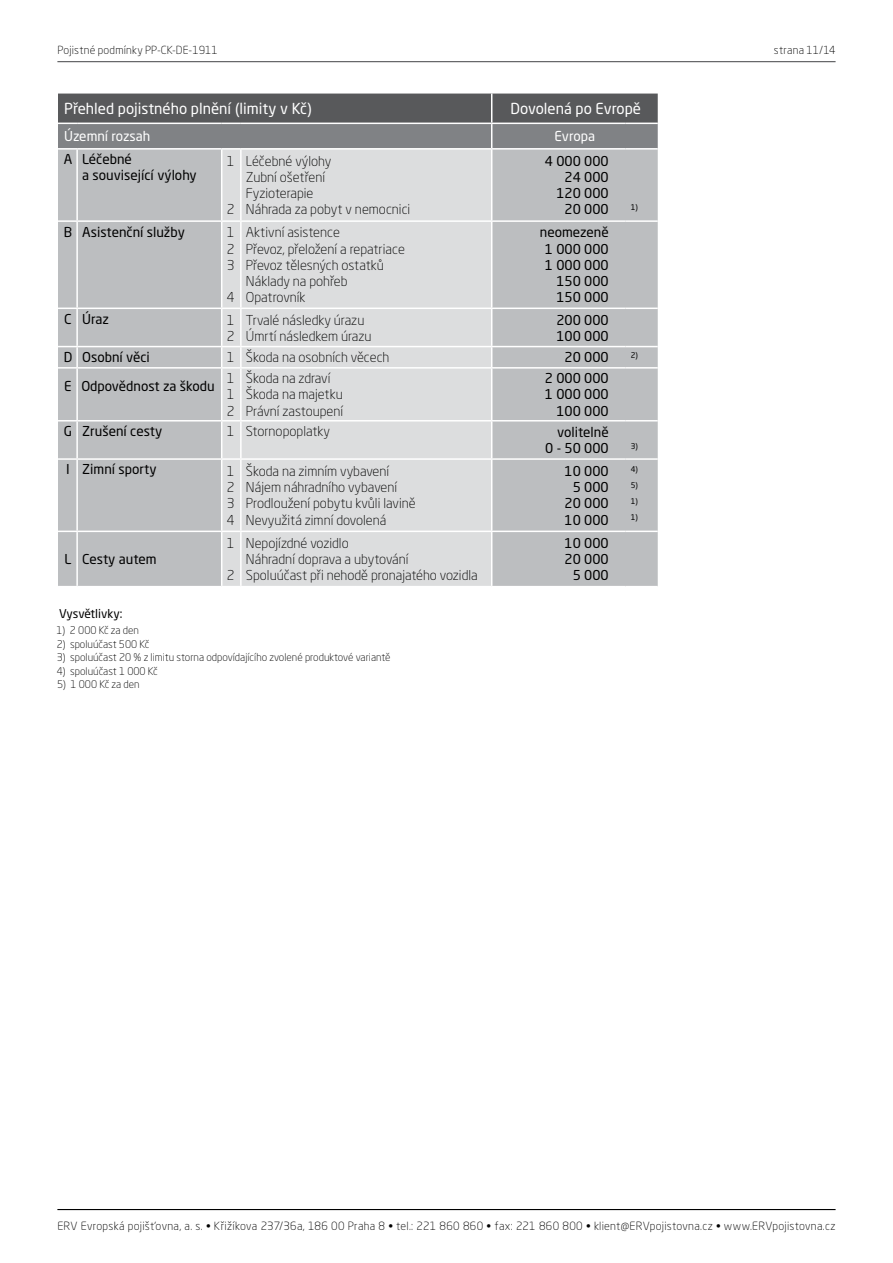
<style>
.page{position:relative;width:893px;height:1263px;background:#fff}
.page>*{position:absolute;margin:0;border:0;box-sizing:border-box;transform-origin:0 0}
.t1{font:15px "Neo Sans Pro";color:#fff}
.t2{font:300 13.5px/16.2px "Neo Sans Pro";color:#000}
.t3{font:13.5px/16.2px "Neo Sans Pro";color:#000;text-align:right}
.t4{font:13.5px "Neo Sans Pro";color:#fff}
.t5{font:12px "Neo Sans Pro";color:#000}
.t6{font:300 11.25px "Neo Sans Pro";letter-spacing:.025em;color:#000}
.t7{font:300 10.95px "Neo Sans Pro";letter-spacing:.02em;color:#000}
.t8{font:300 10.5px "Neo Sans Pro";color:#000}
.t9{font:7.8px/16.2px "Neo Sans Pro";color:#000;text-align:justify}
</style>
<div class="page">
<hr style="left:57px;top:1209px;width:779px;height:1px;background:#000">
<hr style="left:57px;top:61px;width:779px;height:1px;background:#58595b">
<div style="left:58px;top:150px;width:600px;height:436px;background:#bcbec0"></div>
<div style="left:222px;top:150px;width:269px;height:436px;background:#dcddde"></div>
<svg style="left:58px;top:220px;width:19px;height:2px"></svg>
<hr style="left:77px;top:220px;width:145px;height:2px;background:#fff">
<svg style="left:58px;top:308px;width:19px;height:1px"></svg>
<hr style="left:77px;top:308px;width:145px;height:1px;background:#fff">
<svg style="left:58px;top:346px;width:19px;height:1px"></svg>
<hr style="left:77px;top:346px;width:145px;height:1px;background:#fff">
<svg style="left:222px;top:220px;width:19px;height:2px"></svg>
<hr style="left:241px;top:220px;width:251px;height:2px;background:#fff">
<svg style="left:222px;top:308px;width:19px;height:1px"></svg>
<hr style="left:241px;top:308px;width:251px;height:1px;background:#fff">
<hr style="left:241px;top:346px;width:251px;height:1px;background:#fff">
<svg style="left:58px;top:367px;width:19px;height:2px"></svg>
<hr style="left:77px;top:367px;width:145px;height:2px;background:#fff">
<hr style="left:241px;top:367px;width:251px;height:2px;background:#fff">
<hr style="left:221px;top:150px;width:1px;height:70px;background:#fff">
<hr style="left:240px;top:150px;width:2px;height:70px;background:#fff">
<hr style="left:221px;top:222px;width:1px;height:86px;background:#fff">
<hr style="left:240px;top:222px;width:2px;height:86px;background:#fff">
<hr style="left:221px;top:309px;width:1px;height:37px;background:#fff">
<hr style="left:240px;top:309px;width:2px;height:37px;background:#fff">
<svg style="left:221px;top:346px;width:20px;height:23px"></svg>
<hr style="left:240px;top:347px;width:2px;height:20px;background:#fff">
<hr style="left:221px;top:369px;width:1px;height:51px;background:#fff">
<hr style="left:240px;top:369px;width:2px;height:51px;background:#fff">
<hr style="left:221px;top:421px;width:1px;height:37px;background:#fff">
<hr style="left:240px;top:421px;width:2px;height:37px;background:#fff">
<hr style="left:221px;top:460px;width:1px;height:71px;background:#fff">
<hr style="left:240px;top:460px;width:2px;height:71px;background:#fff">
<hr style="left:221px;top:532px;width:1px;height:54px;background:#fff">
<hr style="left:240px;top:532px;width:2px;height:54px;background:#fff">
<hr style="left:76px;top:150px;width:2px;height:70px;background:#fff">
<hr style="left:76px;top:222px;width:2px;height:86px;background:#fff">
<hr style="left:76px;top:309px;width:2px;height:37px;background:#fff">
<hr style="left:76px;top:347px;width:2px;height:20px;background:#fff">
<hr style="left:76px;top:369px;width:2px;height:51px;background:#fff">
<hr style="left:76px;top:421px;width:2px;height:37px;background:#fff">
<hr style="left:76px;top:460px;width:2px;height:71px;background:#fff">
<hr style="left:76px;top:532px;width:2px;height:54px;background:#fff">
<hr style="left:492px;top:220px;width:134px;height:2px;background:#fff">
<hr style="left:626px;top:220px;width:32px;height:2px;background:#fff">
<hr style="left:492px;top:308px;width:134px;height:1px;background:#fff">
<hr style="left:626px;top:308px;width:32px;height:1px;background:#fff">
<hr style="left:492px;top:346px;width:134px;height:1px;background:#fff">
<hr style="left:626px;top:346px;width:32px;height:1px;background:#fff">
<hr style="left:492px;top:367px;width:134px;height:2px;background:#fff">
<hr style="left:626px;top:367px;width:32px;height:2px;background:#fff">
<svg style="left:222px;top:420px;width:19px;height:1px"></svg>
<hr style="left:241px;top:420px;width:251px;height:1px;background:#fff">
<hr style="left:492px;top:420px;width:134px;height:1px;background:#fff">
<hr style="left:626px;top:420px;width:32px;height:1px;background:#fff">
<svg style="left:222px;top:458px;width:19px;height:2px"></svg>
<hr style="left:241px;top:458px;width:251px;height:2px;background:#fff">
<svg style="left:222px;top:531px;width:19px;height:1px"></svg>
<hr style="left:241px;top:531px;width:251px;height:1px;background:#fff">
<svg style="left:58px;top:420px;width:19px;height:1px"></svg>
<hr style="left:77px;top:420px;width:145px;height:1px;background:#fff">
<svg style="left:58px;top:458px;width:19px;height:2px"></svg>
<hr style="left:77px;top:458px;width:145px;height:2px;background:#fff">
<svg style="left:58px;top:531px;width:19px;height:1px"></svg>
<hr style="left:77px;top:531px;width:145px;height:1px;background:#fff">
<hr style="left:492px;top:531px;width:134px;height:1px;background:#fff">
<hr style="left:626px;top:531px;width:32px;height:1px;background:#fff">
<hr style="left:491px;top:150px;width:1px;height:70px;background:#fff">
<hr style="left:491px;top:222px;width:1px;height:86px;background:#fff">
<hr style="left:491px;top:309px;width:1px;height:37px;background:#fff">
<svg style="left:491px;top:347px;width:1px;height:20px"></svg>
<hr style="left:491px;top:369px;width:1px;height:51px;background:#fff">
<hr style="left:491px;top:421px;width:1px;height:37px;background:#fff">
<hr style="left:491px;top:460px;width:1px;height:71px;background:#fff">
<hr style="left:491px;top:532px;width:1px;height:54px;background:#fff">
<svg style="left:58px;top:94px;width:600px;height:56px;background:#717274"></svg>
<hr style="left:492px;top:123px;width:134px;height:1px;background:#fff">
<hr style="left:626px;top:123px;width:32px;height:1px;background:#fff">
<hr style="left:492px;top:148px;width:134px;height:2px;background:#fff">
<hr style="left:626px;top:148px;width:32px;height:2px;background:#fff">
<hr style="left:492px;top:458px;width:134px;height:2px;background:#fff">
<hr style="left:626px;top:458px;width:32px;height:2px;background:#fff">
<p class="t7" style="left:57px;top:44px;width:162px">Pojistné podmínky PP-CK-DE-1911</p>
<p class="t7" style="left:774px;top:44px;width:63px">strana 11/14</p>
<p class="t1" style="left:64px;top:99px;width:249px">Přehled pojistného plnění (limity v Kč)</p>
<p class="t1" style="left:511px;top:99px;width:132px">Dovolená po Evropě</p>
<p class="t4" style="left:64px;top:128px;width:88px">Územní rozsah</p>
<p class="t4" style="left:554px;top:128px;width:42px">Evropa</p>
<p class="t3" style="left:82px;top:151px;width:116px;text-align:left;text-indent:-19px">A Léčebné<br>a související výlohy</p>
<p class="t2" style="left:227px;top:153px;width:9px">1</p>
<p class="t2" style="left:227px;top:201px;width:9px">2</p>
<p class="t2" style="left:246px;top:153px;width:166px">Léčebné výlohy<br>Zubní ošetření<br>Fyzioterapie<br>Náhrada za pobyt v nemocnici</p>
<p class="t3" style="left:545px;top:153px;width:65px">4 000 000<br>24 000<br>120 000<br>20 000</p>
<p class="t9" style="left:631px;top:199px;width:9px">1)</p>
<p class="t3" style="left:64px;top:223px;width:123px">B Asistenční služby</p>
<p class="t2" style="left:227px;top:224px;width:9px;text-align:justify">1<br>2<br>3</p>
<p class="t2" style="left:227px;top:289px;width:9px">4</p>
<p class="t2" style="left:246px;top:224px;width:160px">Aktivní asistence<br>Převoz, přeložení a repatriace<br>Převoz tělesných ostatků<br>Náklady na pohřeb<br>Opatrovník</p>
<p class="t3" style="left:540px;top:224px;width:70px">neomezeně<br>1 000 000<br>1 000 000<br>150 000<br>150 000</p>
<p class="t3" style="left:64px;top:310px;width:46px">C Úraz</p>
<p class="t2" style="left:227px;top:311px;width:9px">1<br>2</p>
<p class="t2" style="left:246px;top:311px;width:127px">Trvalé následky úrazu<br>Úmrtí následkem úrazu</p>
<p class="t3" style="left:556px;top:311px;width:54px;text-align:left">200 000<br>100 000</p>
<p class="t3" style="left:64px;top:349px;width:88px">D Osobní věci</p>
<p class="t2" style="left:227px;top:349px;width:164px">1 Škoda na osobních věcech</p>
<p class="t3" style="left:564px;top:349px;width:46px">20 000</p>
<p class="t9" style="left:631px;top:347px;width:9px">2)</p>
<p class="t3" style="left:64px;top:378px;width:152px">E Odpovědnost za škodu</p>
<p class="t2" style="left:227px;top:370px;width:9px;text-align:justify">1<br>1<br>2</p>
<p class="t2" style="left:246px;top:370px;width:99px">Škoda na zdraví<br>Škoda na majetku<br>Právní zastoupení</p>
<p class="t3" style="left:545px;top:370px;width:65px">2 000 000<br>1 000 000<br>100 000</p>
<p class="t3" style="left:64px;top:423px;width:100px">G Zrušení cesty</p>
<p class="t2" style="left:227px;top:423px;width:105px">1 Stornopoplatky</p>
<p class="t3" style="left:545px;top:424px;width:65px">volitelně<br>0 - 50 000</p>
<p class="t9" style="left:631px;top:438px;width:9px">3)</p>
<p class="t3" style="left:66px;top:461px;width:92px">I Zimní sporty</p>
<p class="t2" style="left:227px;top:463px;width:9px;text-align:justify">1<br>2<br>3<br>4</p>
<p class="t2" style="left:246px;top:463px;width:171px">Škoda na zimním vybavení<br>Nájem náhradního vybavení<br>Prodloužení pobytu kvůli lavině<br>Nevyužitá zimní dovolená</p>
<p class="t3" style="left:565px;top:463px;width:46px">10 000<br>5 000<br>20 000<br>10 000</p>
<p class="t9" style="left:631px;top:460px;width:9px">4)<br>5)<br>1)<br>1)</p>
<p class="t3" style="left:65px;top:551px;width:94px">L Cesty autem</p>
<p class="t2" style="left:246px;top:535px;width:233px">Nepojízdné vozidlo<br>Náhradní doprava a ubytování<br>Spoluúčast při nehodě pronajatého vozidla</p>
<p class="t3" style="left:564px;top:535px;width:46px">10 000<br>20 000<br>5 000</p>
<p class="t2" style="left:227px;top:535px;width:9px">1</p>
<p class="t2" style="left:227px;top:567px;width:9px">2</p>
<p class="t5" style="left:59px;top:607px;width:65px">Vysvětlivky:</p>
<p class="t8" style="left:57px;top:624px;width:84px">1) 2 000 Kč za den</p>
<p class="t8" style="left:57px;top:637px;width:94px">2) spoluúčast 500 Kč</p>
<p class="t8" style="left:57px;top:651px;width:335px">3) spoluúčast 20 % z limitu storna odpovídajícího zvolené produktové variantě</p>
<p class="t8" style="left:57px;top:664px;width:103px">4) spoluúčast 1 000 Kč</p>
<p class="t8" style="left:57px;top:678px;width:84px">5) 1 000 Kč za den</p>
<p class="t6" style="left:57px;top:1219px;width:779px">ERV Evropská pojišťovna, a. s. • Křižíkova 237/36a, 186 00 Praha 8 • tel.: 221 860 860 • fax: 221 860 800 • klient@ERVpojistovna.cz • www.ERVpojistovna.cz</p>
</div>
